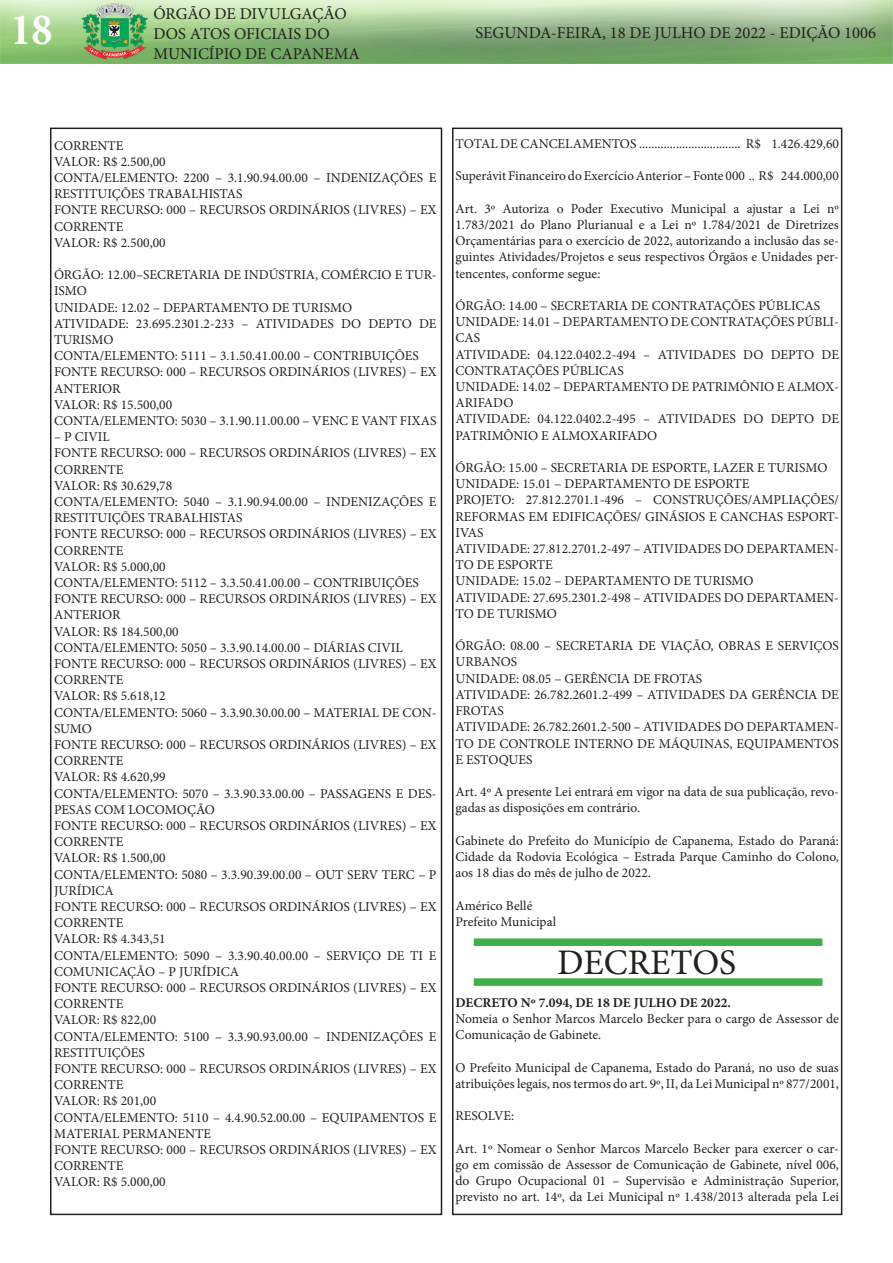
<style>
.page{position:relative;width:893px;height:1263px;background:#fff}
.page>*{position:absolute;margin:0;border:0;box-sizing:border-box;transform-origin:0 0}
.t1{font:700 condensed 45px "Minion Pro";color:#fff}
.t2{font:36px "Minion Pro";color:#231f20}
.t3{font:16.5px/19.8px "Minion Pro";color:#231f20}
.t4{font:13.5px/16.2px "Minion Pro";color:#231f20}
.t5{font:700 13.5px "Minion Pro";color:#231f20}
</style>
<div class="page">
<div style="left:50px;top:128px;width:392px;height:1087px;border:2px solid #231f20"></div>
<img style="left:0;top:0;width:893px;height:64px">
<div style="left:452px;top:128px;width:390px;height:1087px;border:2px solid #231f20"></div>
<div style="left:474px;top:938px;width:348px;height:8px;background:#40ae49"></div>
<div style="left:474px;top:978px;width:348px;height:8px;background:#40ae49"></div>
<h1 class="t1" style="left:11px;top:-1px;width:43px">18</h1>
<p class="t3" style="left:153px;top:4px;width:208px">ÓRGÃO DE DIVULGAÇÃO<br>DOS ATOS OFICIAIS DO<br>MUNICÍPIO DE CAPANEMA</p>
<p class="t3" style="left:476px;top:23px;width:402px">SEGUNDA-FEIRA, 18 DE JULHO DE 2022 - EDIÇÃO 1006</p>
<p class="t4" style="left:54px;top:137px;width:71px">CORRENTE</p>
<p class="t4" style="left:54px;top:153px;width:113px">VALOR: R$ 2.500,00</p>
<p class="t4" style="left:54px;top:170px;width:384px">CONTA/ELEMENTO: 2200 – 3.1.90.94.00.00 – INDENIZAÇÕES E<br>RESTITUIÇÕES TRABALHISTAS</p>
<p class="t4" style="left:54px;top:202px;width:384px">FONTE RECURSO: 000 – RECURSOS ORDINÁRIOS (LIVRES) – EX<br>CORRENTE</p>
<p class="t4" style="left:54px;top:234px;width:113px">VALOR: R$ 2.500,00</p>
<p class="t4" style="left:54px;top:267px;width:384px">ÓRGÃO: 12.00–SECRETARIA DE INDÚSTRIA, COMÉRCIO E TUR-<br>ISMO</p>
<p class="t4" style="left:54px;top:299px;width:300px">UNIDADE: 12.02 – DEPARTAMENTO DE TURISMO</p>
<p class="t4" style="left:54px;top:315px;width:384px">ATIVIDADE: 23.695.2301.2-233 – ATIVIDADES DO DEPTO DE<br>TURISMO</p>
<p class="t4" style="left:54px;top:348px;width:366px">CONTA/ELEMENTO: 5111 – 3.1.50.41.00.00 – CONTRIBUIÇÕES</p>
<p class="t4" style="left:54px;top:364px;width:384px">FONTE RECURSO: 000 – RECURSOS ORDINÁRIOS (LIVRES) – EX<br>ANTERIOR</p>
<p class="t4" style="left:54px;top:396px;width:120px">VALOR: R$ 15.500,00</p>
<p class="t4" style="left:54px;top:413px;width:384px">CONTA/ELEMENTO: 5030 – 3.1.90.11.00.00 – VENC E VANT FIXAS</p>
<p class="t4" style="left:54px;top:429px;width:57px">– P CIVIL</p>
<p class="t4" style="left:54px;top:445px;width:384px">FONTE RECURSO: 000 – RECURSOS ORDINÁRIOS (LIVRES) – EX<br>CORRENTE</p>
<p class="t4" style="left:54px;top:477px;width:120px">VALOR: R$ 30.629,78</p>
<p class="t4" style="left:54px;top:494px;width:384px">CONTA/ELEMENTO: 5040 – 3.1.90.94.00.00 – INDENIZAÇÕES E<br>RESTITUIÇÕES TRABALHISTAS</p>
<p class="t4" style="left:54px;top:526px;width:384px">FONTE RECURSO: 000 – RECURSOS ORDINÁRIOS (LIVRES) – EX<br>CORRENTE</p>
<p class="t4" style="left:54px;top:558px;width:113px">VALOR: R$ 5.000,00</p>
<p class="t4" style="left:54px;top:575px;width:366px">CONTA/ELEMENTO: 5112 – 3.3.50.41.00.00 – CONTRIBUIÇÕES</p>
<p class="t4" style="left:54px;top:591px;width:384px">FONTE RECURSO: 000 – RECURSOS ORDINÁRIOS (LIVRES) – EX<br>ANTERIOR</p>
<p class="t4" style="left:54px;top:623px;width:126px">VALOR: R$ 184.500,00</p>
<p class="t4" style="left:54px;top:639px;width:350px">CONTA/ELEMENTO: 5050 – 3.3.90.14.00.00 – DIÁRIAS CIVIL</p>
<p class="t4" style="left:54px;top:656px;width:384px">FONTE RECURSO: 000 – RECURSOS ORDINÁRIOS (LIVRES) – EX<br>CORRENTE</p>
<p class="t4" style="left:54px;top:688px;width:113px">VALOR: R$ 5.618,12</p>
<p class="t4" style="left:54px;top:704px;width:384px">CONTA/ELEMENTO: 5060 – 3.3.90.30.00.00 – MATERIAL DE CON-<br>SUMO</p>
<p class="t4" style="left:54px;top:737px;width:384px">FONTE RECURSO: 000 – RECURSOS ORDINÁRIOS (LIVRES) – EX<br>CORRENTE</p>
<p class="t4" style="left:54px;top:769px;width:113px">VALOR: R$ 4.620,99</p>
<p class="t4" style="left:54px;top:785px;width:384px">CONTA/ELEMENTO: 5070 – 3.3.90.33.00.00 – PASSAGENS E DES-<br>PESAS COM LOCOMOÇÃO</p>
<p class="t4" style="left:54px;top:818px;width:384px">FONTE RECURSO: 000 – RECURSOS ORDINÁRIOS (LIVRES) – EX<br>CORRENTE</p>
<p class="t4" style="left:54px;top:850px;width:113px">VALOR: R$ 1.500,00</p>
<p class="t4" style="left:54px;top:866px;width:384px">CONTA/ELEMENTO: 5080 – 3.3.90.39.00.00 – OUT SERV TERC – P<br>JURÍDICA</p>
<p class="t4" style="left:54px;top:899px;width:384px">FONTE RECURSO: 000 – RECURSOS ORDINÁRIOS (LIVRES) – EX<br>CORRENTE</p>
<p class="t4" style="left:54px;top:931px;width:113px">VALOR: R$ 4.343,51</p>
<p class="t4" style="left:54px;top:947px;width:384px">CONTA/ELEMENTO: 5090 – 3.3.90.40.00.00 – SERVIÇO DE TI E<br>COMUNICAÇÃO – P JURÍDICA</p>
<p class="t4" style="left:54px;top:980px;width:384px">FONTE RECURSO: 000 – RECURSOS ORDINÁRIOS (LIVRES) – EX<br>CORRENTE</p>
<p class="t4" style="left:54px;top:1012px;width:104px">VALOR: R$ 822,00</p>
<p class="t4" style="left:54px;top:1028px;width:384px">CONTA/ELEMENTO: 5100 – 3.3.90.93.00.00 – INDENIZAÇÕES E<br>RESTITUIÇÕES</p>
<p class="t4" style="left:54px;top:1061px;width:384px">FONTE RECURSO: 000 – RECURSOS ORDINÁRIOS (LIVRES) – EX<br>CORRENTE</p>
<p class="t4" style="left:54px;top:1093px;width:104px">VALOR: R$ 201,00</p>
<p class="t4" style="left:54px;top:1109px;width:384px">CONTA/ELEMENTO: 5110 – 4.4.90.52.00.00 – EQUIPAMENTOS E<br>MATERIAL PERMANENTE</p>
<p class="t4" style="left:54px;top:1142px;width:384px">FONTE RECURSO: 000 – RECURSOS ORDINÁRIOS (LIVRES) – EX<br>CORRENTE</p>
<p class="t4" style="left:54px;top:1174px;width:113px">VALOR: R$ 5.000,00</p>
<p class="t4" style="left:455px;top:136px;width:385px">TOTAL DE CANCELAMENTOS ................................. R$ 1.426.429,60</p>
<p class="t4" style="left:455px;top:168px;width:385px">Superávit Financeiro do Exercício Anterior – Fonte 000 .. R$ 244.000,00</p>
<p class="t4" style="left:455px;top:200px;width:385px;text-align:justify">Art. 3º Autoriza o Poder Executivo Municipal a ajustar a Lei nº 1.783/2021 do Plano Plurianual e a Lei nº 1.784/2021 de Diretrizes Orçamentárias para o exercício de 2022, autorizando a inclusão das se&shy;guintes Atividades/Projetos e seus respectivos Órgãos e Unidades per&shy;tencentes, conforme segue:</p>
<p class="t4" style="left:455px;top:298px;width:366px">ÓRGÃO: 14.00 – SECRETARIA DE CONTRATAÇÕES PÚBLICAS</p>
<p class="t4" style="left:455px;top:314px;width:385px">UNIDADE: 14.01 – DEPARTAMENTO DE CONTRATAÇÕES PÚBLI-<br>CAS</p>
<p class="t4" style="left:455px;top:346px;width:385px">ATIVIDADE: 04.122.0402.2-494 – ATIVIDADES DO DEPTO DE<br>CONTRATAÇÕES PÚBLICAS</p>
<p class="t4" style="left:455px;top:379px;width:385px">UNIDADE: 14.02 – DEPARTAMENTO DE PATRIMÔNIO E ALMOX-<br>ARIFADO</p>
<p class="t4" style="left:455px;top:411px;width:385px">ATIVIDADE: 04.122.0402.2-495 – ATIVIDADES DO DEPTO DE<br>PATRIMÔNIO E ALMOXARIFADO</p>
<p class="t4" style="left:455px;top:460px;width:373px">ÓRGÃO: 15.00 – SECRETARIA DE ESPORTE, LAZER E TURISMO</p>
<p class="t4" style="left:455px;top:476px;width:296px">UNIDADE: 15.01 – DEPARTAMENTO DE ESPORTE</p>
<p class="t4" style="left:455px;top:492px;width:385px;text-align:justify">PROJETO: 27.812.2701.1-496 – CONSTRUÇÕES/AMPLIAÇÕES/ REFORMAS EM EDIFICAÇÕES/ GINÁSIOS E CANCHAS ESPORT-IVAS</p>
<p class="t4" style="left:455px;top:541px;width:385px">ATIVIDADE: 27.812.2701.2-497 – ATIVIDADES DO DEPARTAMEN-<br>TO DE ESPORTE</p>
<p class="t4" style="left:455px;top:573px;width:300px">UNIDADE: 15.02 – DEPARTAMENTO DE TURISMO</p>
<p class="t4" style="left:455px;top:589px;width:385px">ATIVIDADE: 27.695.2301.2-498 – ATIVIDADES DO DEPARTAMEN-<br>TO DE TURISMO</p>
<p class="t4" style="left:455px;top:638px;width:385px">ÓRGÃO: 08.00 – SECRETARIA DE VIAÇÃO, OBRAS E SERVIÇOS<br>URBANOS</p>
<p class="t4" style="left:455px;top:670px;width:248px">UNIDADE: 08.05 – GERÊNCIA DE FROTAS</p>
<p class="t4" style="left:455px;top:686px;width:385px">ATIVIDADE: 26.782.2601.2-499 – ATIVIDADES DA GERÊNCIA DE<br>FROTAS</p>
<p class="t4" style="left:455px;top:719px;width:385px;text-align:justify">ATIVIDADE: 26.782.2601.2-500 – ATIVIDADES DO DEPARTAMEN-TO DE CONTROLE INTERNO DE MÁQUINAS, EQUIPAMENTOS E ESTOQUES</p>
<p class="t4" style="left:455px;top:784px;width:385px">Art. 4º A presente Lei entrará em vigor na data de sua publicação, revo&shy;gadas as disposições em contrário.</p>
<p class="t4" style="left:455px;top:832px;width:385px;text-align:justify">Gabinete do Prefeito do Município de Capanema, Estado do Paraná:<br>Cidade da Rodovia Ecológica – Estrada Parque Caminho do Colono, aos 18 dias do mês de julho de 2022.</p>
<p class="t4" style="left:455px;top:897px;width:78px">Américo Bellé</p>
<p class="t4" style="left:455px;top:913px;width:102px">Prefeito Municipal</p>
<p class="t2" style="left:557px;top:938px;width:181px">DECRETOS</p>
<p class="t5" style="left:455px;top:993px;width:277px">DECRETO Nº 7.094, DE 18 DE JULHO DE 2022.</p>
<p class="t4" style="left:455px;top:1010px;width:385px">Nomeia o Senhor Marcos Marcelo Becker para o cargo de Assessor de<br>Comunicação de Gabinete.</p>
<p class="t4" style="left:455px;top:1059px;width:385px">O Prefeito Municipal de Capanema, Estado do Paraná, no uso de suas atribuições legais, nos termos do art. 9º, II, da Lei Municipal nº 877/2001,</p>
<p class="t4" style="left:455px;top:1108px;width:60px">RESOLVE:</p>
<p class="t4" style="left:455px;top:1140px;width:385px;text-align:justify">Art. 1º Nomear o Senhor Marcos Marcelo Becker para exercer o car&shy;go em comissão de Assessor de Comunicação de Gabinete, nível 006, do Grupo Ocupacional 01 – Supervisão e Administração Superior, previsto no art. 14º, da Lei Municipal nº 1.438/2013 alterada pela Lei</p>
</div>
